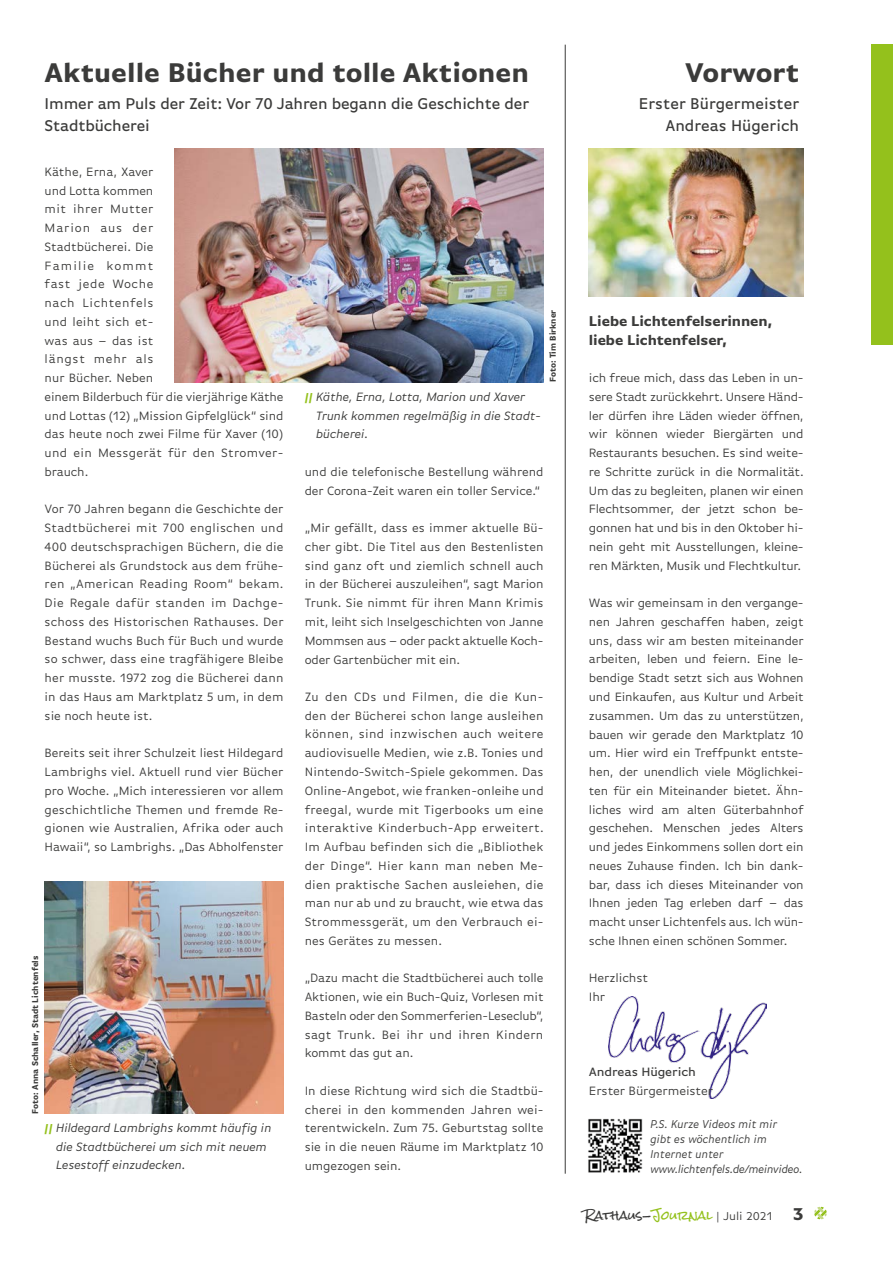
<style>
.page{position:relative;width:893px;height:1263px;background:#fff}
.page>*{position:absolute;margin:0;border:0;box-sizing:border-box;transform-origin:0 0}
.t1{font:700 28.5px "Basic Gothic Pro";color:#3b3b3a;scale:.95 1}
.t2{font:500 16.5px/22.5px "Basic Gothic Pro";letter-spacing:-.01em;color:#3b3b3a;text-align:right;scale:.95 1}
.t3{font:700 15px/18.8px "Basic Gothic Pro";letter-spacing:-.01em;color:#3b3b3a;scale:.95 1}
.t4{font:12.75px/18.8px "Basic Gothic Pro";letter-spacing:-.005em;color:#3b3b3a;text-align:justify}
.t5{font:italic 12.75px/18.8px "Basic Gothic Pro";letter-spacing:-.01em;color:#3b3b3a}
.t6{font:500 12.75px "Basic Gothic Pro";letter-spacing:-.01em;color:#3b3b3a}
.t7{font:italic 12px/15px "Basic Gothic Pro";color:#3b3b3a;scale:.95 1}
.t8{font:12px "Basic Gothic Pro";color:#3b3b3a}
.t9{font:700 9px "Basic Gothic Pro";color:#3b3b3a;scale:.9 1}
.s1{font-weight:700;font-size:12px;color:#94c11c}
.s2{font-family:"Rock Salt"}
.s3{font-family:"Rock Salt";color:#94c11c}
.s4{font-weight:700;font-size:18px}
</style>
<div class="page">
<svg style="left:814px;top:1207px;width:13px;height:12px"></svg>
<div style="left:872px;top:45px;width:21px;height:300px;background:#94c11c"></div>
<img style="left:608px;top:996px;width:159px;height:102px">
<hr style="left:565px;top:45px;width:1px;height:1129px;background:#3b3b3a">
<img style="left:589px;top:149px;width:215px;height:148px">
<img style="left:45px;top:882px;width:238px;height:231px">
<img style="left:175px;top:149px;width:369px;height:233px">
<img style="left:588px;top:1118px;width:55px;height:55px">
<h1 class="t1" style="left:45px;top:56px;width:511px">Aktuelle Bücher und tolle Aktionen</h1>
<p class="t2" style="left:45px;top:92px;width:512px;text-align:left">Immer am Puls der Zeit: Vor 70 Jahren begann die Geschichte der<br>Stadtbücherei</p>
<p class="t4" style="left:45px;top:162px;width:240px;text-align:left">Käthe, Erna, Xaver<br>und Lotta kommen<br>mit ihrer Mutter<br>Marion aus der<br>Stadtbücherei. Die<br>Familie kommt<br>fast jede Woche<br>nach Lichtenfels<br>und leiht sich et-<br>was aus – das ist<br>längst mehr als<br>nur Bücher. Neben<br>einem Bilderbuch für die vierjährige Käthe und Lottas (12) „Mission Gipfelglück“ sind das heute noch zwei Filme für Xaver (10) und ein Messgerät für den Stromver&shy;brauch.</p>
<p class="t4" style="left:45px;top:500px;width:240px">Vor 70 Jahren begann die Geschichte der Stadtbücherei mit 700 englischen und 400 deutschsprachigen Büchern, die die Bücherei als Grundstock aus dem frühe&shy;ren „American Reading Room“ bekam.<br>Die Regale dafür standen im Dachge&shy;schoss des Historischen Rathauses. Der Bestand wuchs Buch für Buch und wurde so schwer, dass eine tragfähigere Bleibe her musste. 1972 zog die Bücherei dann in das Haus am Marktplatz 5 um, in dem sie noch heute ist.</p>
<p class="t4" style="left:45px;top:744px;width:240px">Bereits seit ihrer Schulzeit liest Hildegard Lambrighs viel. Aktuell rund vier Bücher pro Woche. „Mich interessieren vor allem geschichtliche Themen und fremde Re&shy;gionen wie Australien, Afrika oder auch Hawaii“, so Lambrighs. „Das Abholfenster</p>
<p class="t9" style="left:548px;top:382px;width:82px;rotate:-90deg">Foto: Tim Birkner</p>
<p class="t5" style="left:316px;top:387px;width:226px;text-indent:-11px"><span class="s1">||</span> Käthe, Erna, Lotta, Marion und Xaver<br>Trunk kommen regelmäßig in die Stadt&shy;bücherei.</p>
<p class="t4" style="left:305px;top:462px;width:240px">und die telefonische Bestellung während der Corona-Zeit waren ein toller Service.“</p>
<p class="t4" style="left:305px;top:519px;width:240px;text-align:left">„Mir gefällt, dass es immer aktuelle Bü&shy;cher gibt. Die Titel aus den Bestenlisten sind ganz oft und ziemlich schnell auch in der Bücherei auszuleihen“, sagt Marion Trunk. Sie nimmt für ihren Mann Krimis mit, leiht sich Inselgeschichten von Janne Mommsen aus – oder packt aktuelle Koch&shy;oder Gartenbücher mit ein.</p>
<p class="t4" style="left:305px;top:687px;width:240px">Zu den CDs und Filmen, die die Kun&shy;den der Bücherei schon lange ausleihen können, sind inzwischen auch weitere audiovisuelle Medien, wie z.B. Tonies und Nintendo-Switch-Spiele gekommen. Das Online-Angebot, wie franken-onleihe und freegal, wurde mit Tigerbooks um eine interaktive Kinderbuch-App erweitert.<br>Im Aufbau befinden sich die „Bibliothek der Dinge“. Hier kann man neben Me&shy;dien praktische Sachen ausleiehen, die man nur ab und zu braucht, wie etwa das Strommessgerät, um den Verbrauch ei&shy;nes Gerätes zu messen.</p>
<p class="t4" style="left:305px;top:969px;width:240px">„Dazu macht die Stadtbücherei auch tolle Aktionen, wie ein Buch-Quiz, Vorlesen mit Basteln oder den Sommerferien-Leseclub“, sagt Trunk. Bei ihr und ihren Kindern kommt das gut an.</p>
<p class="t4" style="left:305px;top:1081px;width:240px">In diese Richtung wird sich die Stadtbü&shy;cherei in den kommenden Jahren wei&shy;terentwickeln. Zum 75. Geburtstag sollte sie in die neuen Räume im Marktplatz 10 umgezogen sein.</p>
<p class="t9" style="left:30px;top:1113px;width:177px;rotate:-90deg">Foto: Anna Schaller, Stadt Lichtenfels</p>
<p class="t5" style="left:56px;top:1118px;width:217px;text-indent:-11px"><span class="s1">||</span> Hildegard Lambrighs kommt häufig in die Stadtbücherei um sich mit neuem<br>Lesestoff einzudecken.</p>
<h1 class="t1" style="left:685px;top:56px;width:121px">Vorwort</h1>
<p class="t2" style="left:639px;top:92px;width:170px">Erster Bürgermeister<br>Andreas Hügerich</p>
<p class="t3" style="left:589px;top:311px;width:195px">Liebe Lichtenfelserinnen, liebe Lichtenfelser,</p>
<p class="t4" style="left:589px;top:369px;width:216px">ich freue mich, dass das Leben in un&shy;sere Stadt zurückkehrt. Unsere Händ&shy;ler dürfen ihre Läden wieder öffnen, wir können wieder Biergärten und Restaurants besuchen. Es sind weite&shy;re Schritte zurück in die Normalität.<br>Um das zu begleiten, planen wir einen Flechtsommer, der jetzt schon be&shy;gonnen hat und bis in den Oktober hi&shy;nein geht mit Ausstellungen, kleine&shy;ren Märkten, Musik und Flechtkultur.</p>
<p class="t4" style="left:589px;top:594px;width:216px">Was wir gemeinsam in den vergange&shy;nen Jahren geschaffen haben, zeigt uns, dass wir am besten miteinander arbeiten, leben und feiern. Eine le&shy;bendige Stadt setzt sich aus Wohnen und Einkaufen, aus Kultur und Arbeit zusammen. Um das zu unterstützen, bauen wir gerade den Marktplatz 10 um. Hier wird ein Treffpunkt entste&shy;hen, der unendlich viele Möglichkei&shy;ten für ein Miteinander bietet. Ähn&shy;liches wird am alten Güterbahnhof geschehen. Menschen jedes Alters und jedes Einkommens sollen dort ein neues Zuhause finden. Ich bin dank&shy;bar, dass ich dieses Miteinander von Ihnen jeden Tag erleben darf – das macht unser Lichtenfels aus. Ich wün&shy;sche Ihnen einen schönen Sommer.</p>
<p class="t4" style="left:589px;top:969px;width:61px">Herzlichst<br>Ihr</p>
<p class="t6" style="left:589px;top:1064px;width:109px">Andreas Hügerich</p>
<p class="t4" style="left:589px;top:1081px;width:126px">Erster Bürgermeister</p>
<p class="t7" style="left:650px;top:1116px;width:162px">P.S. Kurze Videos mit mir<br>gibt es wöchentlich im<br>Internet unter www.lichtenfels.de/meinvideo.</p>
<p class="t8" style="left:584px;top:1209px;width:221px"><span class="s2">Rathaus-</span><span class="s3">Journal</span> | Juli 2021 <span class="s4">3</span></p>
</div>
